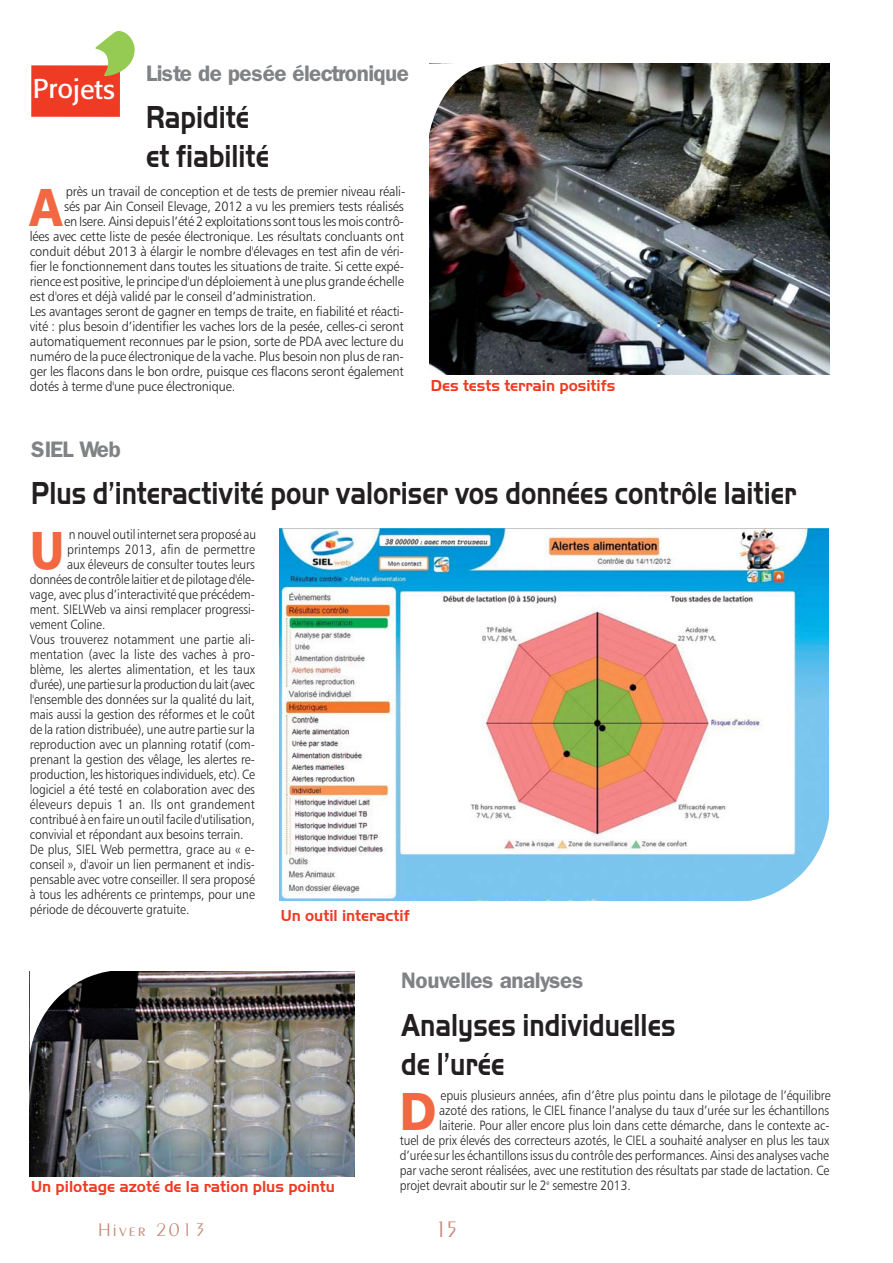
<style>
.page{position:relative;width:893px;height:1263px;background:#fff}
.page>*{position:absolute;margin:0;border:0;box-sizing:border-box;transform-origin:0 0}
.t1{font:163.5px "Hobo";color:#95ca53}
.t2{font:53.4px "Humanist 777 BT Black B";color:#f26842;scale:.9 1}
.t3{font:53.4px "Humanist 777 BT Black B";color:#f26842;scale:.85 1}
.t4{font:700 33px/39px "Handel Gothic EF";color:#231f20;scale:.8 1}
.t5{font:27px "Formata";color:#fff}
.t6{font:300 24px "Peignot";color:#c68775}
.t7{font:600 22.5px "Franklin Gothic";letter-spacing:-.02em;color:#808285}
.t8{font:300 19.5px "Peignot";letter-spacing:.11em;color:#c68775}
.t9{font:700 16.5px "Handel Gothic EF";color:#ef3b24;scale:.95 1}
.t10{font:13.5px "Humanist 777 BT Light B";letter-spacing:-.005em;color:#231f20;scale:.9 1}
.t11{font:13.5px "Humanist 777 BT Light B";letter-spacing:-.005em;color:#231f20;scale:.95 1}
.t12{font:13.5px "Humanist 777 BT Light B";letter-spacing:-.03em;color:#231f20;scale:.9 1}
.t13{font:13.5px "Humanist 777 BT Light B";letter-spacing:.015em;color:#231f20;scale:.9 1}
</style>
<div class="page">
<div style="left:31px;top:65px;width:89px;height:52px;background:#ef3b24"></div>
<img style="left:279px;top:529px;width:550px;height:372px">
<img style="left:30px;top:971px;width:324px;height:205px">
<img style="left:429px;top:64px;width:400px;height:310px">
<img style="left:429px;top:63px;width:119px;height:79px">
<svg style="left:744px;top:816px;width:85px;height:85px"></svg>
<svg style="left:30px;top:971px;width:85px;height:84px"></svg>
<h1 class="t1" style="left:87px;top:17px;width:57px">’</h1>
<h3 class="t5" style="left:33px;top:77px;width:84px">Projets</h3>
<h3 class="t7" style="left:146px;top:65px;width:264px">Liste de pesée électronique</h3>
<h3 class="t4" style="left:146px;top:101px;width:155px">Rapidité et fiabilité</h3>
<h2 class="t3" style="left:30px;top:181px;width:39px">A</h2>
<p class="t11" style="left:66px;top:186px;width:359px">près un travail de conception et de tests de premier niveau réali-</p>
<p class="t11" style="left:64px;top:201px;width:359px">sés par Ain Conseil Elevage, 2012 a vu les premiers tests réalisés</p>
<p class="t11" style="left:64px;top:216px;width:359px">en Isere. Ainsi depuis l’été 2 exploitations sont tous les mois contrô-</p>
<p class="t11" style="left:30px;top:231px;width:395px">lées avec cette liste de pesée électronique. Les résultats concluants ont</p>
<p class="t11" style="left:30px;top:246px;width:395px">conduit début 2013 à élargir le nombre d'élevages en test afin de véri-</p>
<p class="t11" style="left:30px;top:261px;width:395px">fier le fonctionnement dans toutes les situations de traite. Si cette expé-</p>
<p class="t11" style="left:30px;top:276px;width:395px">rience est positive, le principe d'un déploiement à une plus grande échelle</p>
<p class="t11" style="left:30px;top:291px;width:303px">est d'ores et déjà validé par le conseil d’administration.</p>
<p class="t11" style="left:30px;top:306px;width:395px">Les avantages seront de gagner en temps de traite, en fiabilité et réacti-</p>
<p class="t11" style="left:30px;top:321px;width:395px">vité : plus besoin d’identifier les vaches lors de la pesée, celles-ci seront</p>
<p class="t11" style="left:30px;top:336px;width:395px">automatiquement reconnues par le psion, sorte de PDA avec lecture du</p>
<p class="t11" style="left:30px;top:351px;width:395px">numéro de la puce électronique de la vache. Plus besoin non plus de ran-</p>
<p class="t11" style="left:30px;top:366px;width:395px">ger les flacons dans le bon ordre, puisque ces flacons seront également</p>
<p class="t11" style="left:30px;top:381px;width:218px">dotés à terme d'une puce électronique.</p>
<p class="t9" style="left:431px;top:380px;width:196px">Des tests terrain positifs</p>
<h3 class="t7" style="left:31px;top:441px;width:91px">SIEL Web</h3>
<h3 class="t4" style="left:31px;top:476px;width:958px">Plus d’interactivité pour valoriser vos données contrôle laitier</h3>
<h2 class="t2" style="left:30px;top:524px;width:40px">U</h2>
<p class="t10" style="left:69px;top:529px;width:210px">n nouvel outil internet sera proposé au</p>
<p class="t10" style="left:67px;top:544px;width:210px">printemps 2013, afin de permettre</p>
<p class="t10" style="left:67px;top:559px;width:210px">aux éleveurs de consulter toutes leurs</p>
<p class="t10" style="left:30px;top:574px;width:252px">données de contrôle laitier et de pilotage d'éle-</p>
<p class="t10" style="left:30px;top:589px;width:252px">vage, avec plus d’interactivité que précédem-</p>
<p class="t10" style="left:30px;top:604px;width:252px">ment. SIELWeb va ainsi remplacer progressi-</p>
<p class="t10" style="left:30px;top:619px;width:86px">vement Coline.</p>
<p class="t10" style="left:30px;top:634px;width:252px">Vous trouverez notamment une partie ali-</p>
<p class="t10" style="left:30px;top:649px;width:252px">mentation (avec la liste des vaches à pro-</p>
<p class="t10" style="left:30px;top:664px;width:252px">blème, les alertes alimentation, et les taux</p>
<p class="t12" style="left:30px;top:679px;width:252px">d'urée), une partie sur la production du lait (avec</p>
<p class="t10" style="left:30px;top:694px;width:252px">l'ensemble des données sur la qualité du lait,</p>
<p class="t10" style="left:30px;top:709px;width:252px">mais aussi la gestion des réformes et le coût</p>
<p class="t10" style="left:30px;top:724px;width:252px">de la ration distribuée), une autre partie sur la</p>
<p class="t10" style="left:30px;top:739px;width:252px">reproduction avec un planning rotatif (com-</p>
<p class="t10" style="left:30px;top:754px;width:252px">prenant la gestion des vêlage, les alertes re-</p>
<p class="t10" style="left:30px;top:769px;width:252px">production, les historiques individuels, etc). Ce</p>
<p class="t10" style="left:30px;top:784px;width:252px">logiciel a été testé en colaboration avec des</p>
<p class="t13" style="left:30px;top:799px;width:252px">éleveurs depuis 1 an. Ils ont grandement</p>
<p class="t10" style="left:30px;top:814px;width:252px">contribué à en faire un outil facile d'utilisation,</p>
<p class="t10" style="left:30px;top:829px;width:239px">convivial et répondant aux besoins terrain.</p>
<p class="t10" style="left:30px;top:844px;width:252px">De plus, SIEL Web permettra, grace au « e-</p>
<p class="t10" style="left:30px;top:859px;width:252px">conseil », d'avoir un lien permanent et indis-</p>
<p class="t10" style="left:30px;top:874px;width:252px">pensable avec votre conseiller. Il sera proposé</p>
<p class="t10" style="left:30px;top:889px;width:252px">à tous les adhérents ce printemps, pour une</p>
<p class="t10" style="left:30px;top:904px;width:179px">période de découverte gratuite.</p>
<p class="t9" style="left:281px;top:910px;width:137px">Un outil interactif</p>
<p class="t9" style="left:31px;top:1181px;width:321px">Un pilotage azoté de la ration plus pointu</p>
<h3 class="t8" style="left:98px;top:1222px;width:109px">Hiver 2013</h3>
<h3 class="t7" style="left:401px;top:973px;width:184px">Nouvelles analyses</h3>
<h3 class="t4" style="left:401px;top:1008px;width:344px">Analyses individuelles de l’urée</h3>
<h2 class="t2" style="left:400px;top:1085px;width:42px">D</h2>
<p class="t10" style="left:441px;top:1090px;width:435px">epuis plusieurs années, afin d’être plus pointu dans le pilotage de l’équilibre</p>
<p class="t10" style="left:439px;top:1105px;width:435px">azoté des rations, le CIEL finance l’analyse du taux d’urée sur les échantillons</p>
<p class="t10" style="left:439px;top:1120px;width:435px">laiterie. Pour aller encore plus loin dans cette démarche, dans le contexte ac-</p>
<p class="t10" style="left:400px;top:1135px;width:479px">tuel de prix élevés des correcteurs azotés, le CIEL a souhaité analyser en plus les taux</p>
<p class="t10" style="left:400px;top:1150px;width:479px">d’urée sur les échantillons issus du contrôle des performances. Ainsi des analyses vache</p>
<p class="t10" style="left:400px;top:1165px;width:479px">par vache seront réalisées, avec une restitution des résultats par stade de lactation. Ce</p>
<p class="t10" style="left:400px;top:1180px;width:258px">projet devrait aboutir sur le 2<sup>e</sup> semestre 2013.</p>
<h3 class="t6" style="left:434px;top:1220px;width:26px">15</h3>
</div>
